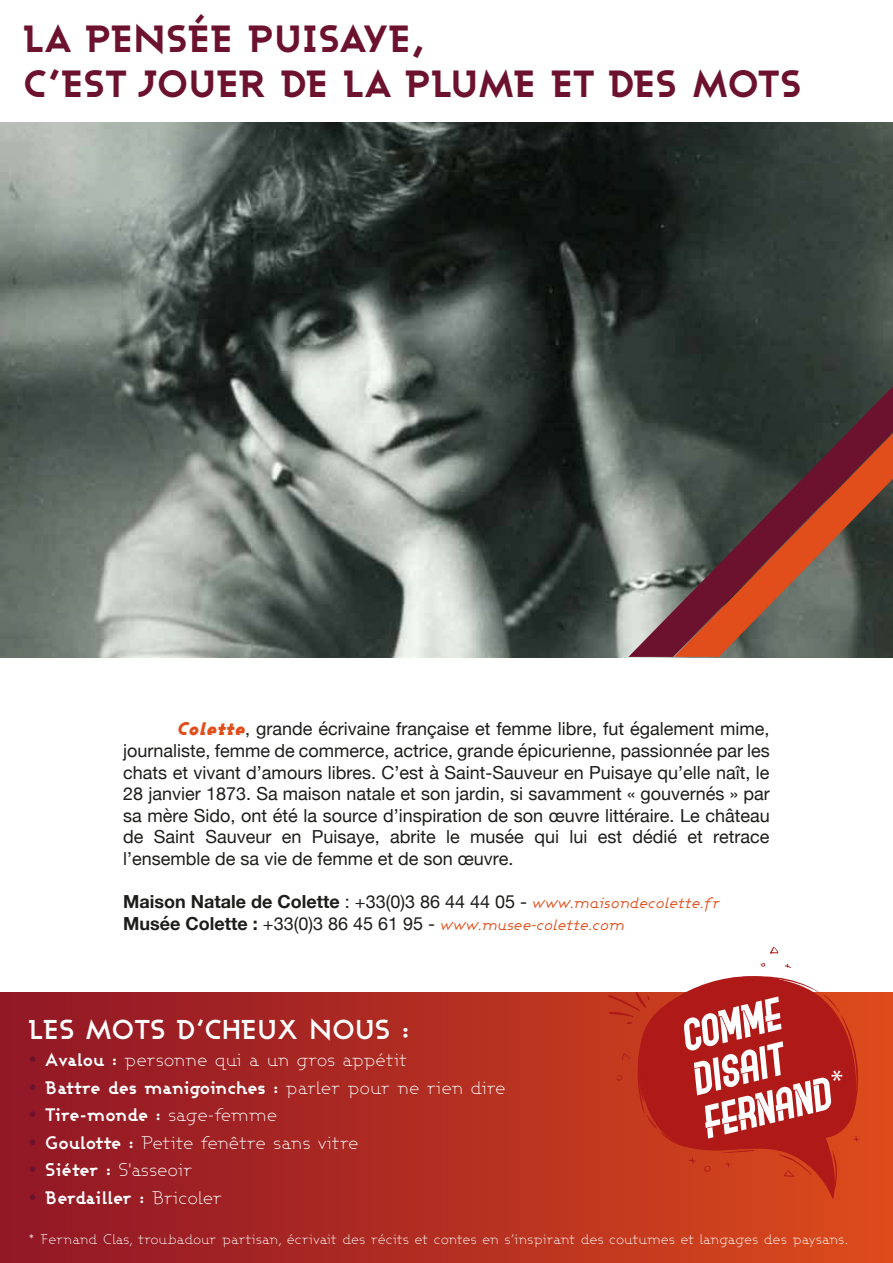
<style>
.page{position:relative;width:893px;height:1263px;background:#fff}
.page>*{position:absolute;margin:0;border:0;box-sizing:border-box;transform-origin:0 0}
.t1{font:italic 46.95px/44.5px "Ordinary";color:#fff}
.t2{font:800 37.5px/45px "Ashby";color:#6c122e}
.t3{font:30px "Myriad Pro";color:#fff}
.t4{font:700 27px "Ashby";color:#fff}
.t5{font:18px/21.6px "Helvetica Neue";color:#1d1d1b;text-align:justify}
.t6{font:300 18px/27.5px "Ashby";letter-spacing:-.01em;color:#fff}
.t7{font:italic 15px/21.6px "Ashby";color:#e14e1b}
.t8{font:300 13.8px "Ashby";color:#fff}
.s1{font-family:"Ashby";font-weight:900;font-style:italic;color:#e14e1b}
.s2{font-family:"Helvetica Neue";font-weight:700;font-style:normal;font-size:18px;color:#1d1d1b}
.s3{font-family:"Helvetica Neue";font-style:normal;font-size:18px;color:#1d1d1b}
.s4{font-weight:800;font-size:20.4px;color:#6c122e}
.s5{font-weight:700}
</style>
<div class="page">
<div style="left:0;top:992px;width:893px;height:271px;background:linear-gradient(to right,#8e1527,#dc4a1c)"></div>
<svg style="left:639px;top:978px;width:225px;height:221px;background:#be3123"></svg>
<svg style="left:721px;top:1150px;width:34px;height:3px"></svg>
<svg style="left:832px;top:1150px;width:6px;height:40px"></svg>
<svg style="left:824px;top:995px;width:15px;height:17px"></svg>
<div style="left:827px;top:1014px;width:8px;height:10px;background:#af1918"></div>
<svg style="left:768px;top:1008px;width:6px;height:9px"></svg>
<svg style="left:724px;top:976px;width:95px;height:23px;background:#bd4140"></svg>
<div style="left:824px;top:1022px;width:5px;height:12px;background:#af1918"></div>
<svg style="left:827px;top:1015px;width:35px;height:113px;background:#ba2619"></svg>
<svg style="left:785px;top:963px;width:6px;height:5px"></svg>
<svg style="left:761px;top:963px;width:4px;height:4px"></svg>
<svg style="left:770px;top:946px;width:8px;height:8px"></svg>
<svg style="left:608px;top:986px;width:104px;height:162px;background:#b92d21"></svg>
<svg style="left:689px;top:1157px;width:7px;height:7px"></svg>
<svg style="left:704px;top:1165px;width:7px;height:7px"></svg>
<svg style="left:725px;top:1161px;width:6px;height:6px"></svg>
<svg style="left:772px;top:1143px;width:48px;height:33px;background:#c02d1a"></svg>
<svg style="left:853px;top:1136px;width:6px;height:6px"></svg>
<img style="left:0;top:122px;width:893px;height:535px">
<svg style="left:628px;top:386px;width:265px;height:271px;background:#5d5d5b"></svg>
<svg style="left:674px;top:433px;width:219px;height:224px;background:#6b463e"></svg>
<h2 class="t2" style="left:23px;top:15px;width:780px">LA PENSÉE PUISAYE,<br>C’EST JOUER DE LA PLUME ET DES MOTS</h2>
<p class="t5" style="left:123px;top:719px;width:648px;text-indent:54px"><span class="s1">Colette</span>, grande écrivaine française et femme libre, fut également mime, journaliste, femme de commerce, actrice, grande épicurienne, passionnée par les chats et vivant d’amours libres. C’est à Saint-Sauveur en Puisaye qu’elle naît, le 28 janvier 1873. Sa maison natale et son jardin, si savamment « gouvernés » par sa mère Sido, ont été la source d’inspiration de son œuvre littéraire. Le château de Saint Sauveur en Puisaye, abrite le musée qui lui est dédié et retrace l’ensemble de sa vie de femme et de son œuvre.</p>
<p class="t7" style="left:123px;top:892px;width:598px"><span class="s2">Maison Natale de Colette</span> <span class="s3">: +33(0)3 86 44 44 05 -</span> www.maisondecolette.fr<br><span class="s2">Musée Colette :</span> <span class="s3">+33(0)3 86 45 61 95 -</span> www.musee-colette.com</p>
<h3 class="t4" style="left:29px;top:1012px;width:382px">LES MOTS D’CHEUX NOUS :</h3>
<p class="t6" style="left:29px;top:1046px;width:479px"><span class="s4">ï</span> <span class="s5">Avalou :</span> personne qui a un gros appétit<br><span class="s4">ï</span> <span class="s5">Battre des manigoinches :</span> parler pour ne rien dire <span class="s4">ï</span> <span class="s5">Tire-monde :</span> sage-femme<br><span class="s4">ï</span> <span class="s5">Goulotte :</span> Petite fenêtre sans vitre<br><span class="s4">ï</span> <span class="s5">Siéter :</span> S'asseoir<br><span class="s4">ï</span> <span class="s5">Berdailler :</span> Bricoler</p>
<h1 class="t1" style="left:675px;top:1015px;width:132px;rotate:-14deg">comme disait<br>Fernand</h1>
<h3 class="t3" style="left:831px;top:1063px;width:14px">*</h3>
<p class="t8" style="left:29px;top:1230px;width:821px">* Fernand Clas, troubadour partisan, écrivait des récits et contes en s’inspirant des coutumes et langages des paysans.</p>
</div>
